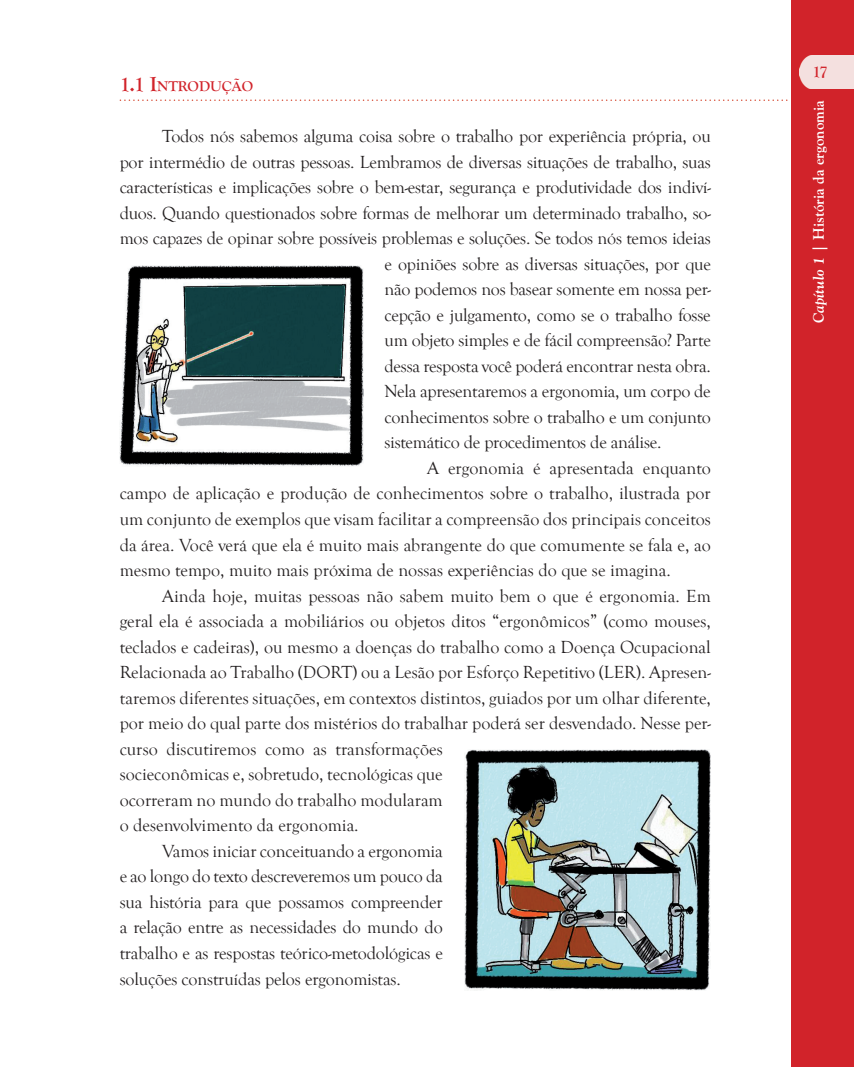
<style>
.page{position:relative;width:854px;height:1067px;background:#fff}
.page>*{position:absolute;margin:0;border:0;box-sizing:border-box;transform-origin:0 0}
.t1{font:18px "Goudy Old Style T";letter-spacing:-.01em;color:#231f20}
.t2{font:700 16.5px "Goudy Old Style T";color:#d1232a}
.t3{font:700 15px "Goudy Std";color:#fff}
.t4{font:700 14.7px "Goudy Old Style T";color:#d1232a}
.s1{font-size:21px}
.s2{font-style:italic}
</style>
<div class="page">
<div style="left:791px;top:0;width:63px;height:1066px;background:#d1232a"></div>
<div style="left:799px;top:55px;width:55px;height:34px;background:#f4e0df"></div>
<svg style="left:120px;top:99px;width:667px;height:2px"></svg>
<img style="left:120px;top:266px;width:243px;height:200px">
<img style="left:464px;top:749px;width:247px;height:241px">
<p class="t4" style="left:120px;top:78px;width:135px"><span class="s1">1.1 I</span>NTRODUÇÃO</p>
<p class="t1" style="left:162px;top:126px;width:550px">Todos nós sabemos alguma coisa sobre o trabalho por experiência própria, ou</p>
<p class="t1" style="left:120px;top:151px;width:592px">por intermédio de outras pessoas. Lembramos de diversas situações de trabalho, suas</p>
<p class="t1" style="left:120px;top:177px;width:592px">características e implicações sobre o bem-estar, segurança e produtividade dos indiví-</p>
<p class="t1" style="left:120px;top:202px;width:592px">duos. Quando questionados sobre formas de melhorar um determinado trabalho, so-</p>
<p class="t1" style="left:120px;top:228px;width:592px">mos capazes de opinar sobre possíveis problemas e soluções. Se todos nós temos ideias</p>
<p class="t1" style="left:384px;top:253px;width:328px">e opiniões sobre as diversas situações, por que</p>
<p class="t1" style="left:384px;top:279px;width:328px">não podemos nos basear somente em nossa per-</p>
<p class="t1" style="left:384px;top:304px;width:328px">cepção e julgamento, como se o trabalho fosse</p>
<p class="t1" style="left:384px;top:330px;width:328px">um objeto simples e de fácil compreensão? Parte</p>
<p class="t1" style="left:384px;top:355px;width:328px">dessa resposta você poderá encontrar nesta obra.</p>
<p class="t1" style="left:384px;top:381px;width:328px">Nela apresentaremos a ergonomia, um corpo de</p>
<p class="t1" style="left:384px;top:406px;width:328px">conhecimentos sobre o trabalho e um conjunto</p>
<p class="t1" style="left:384px;top:432px;width:278px">sistemático de procedimentos de análise.</p>
<p class="t1" style="left:427px;top:458px;width:285px">A ergonomia é apresentada enquanto</p>
<p class="t1" style="left:120px;top:483px;width:592px">campo de aplicação e produção de conhecimentos sobre o trabalho, ilustrada por</p>
<p class="t1" style="left:120px;top:509px;width:592px">um conjunto de exemplos que visam facilitar a compreensão dos principais conceitos</p>
<p class="t1" style="left:120px;top:534px;width:592px">da área. Você verá que ela é muito mais abrangente do que comumente se fala e, ao</p>
<p class="t1" style="left:120px;top:560px;width:552px">mesmo tempo, muito mais próxima de nossas experiências do que se imagina.</p>
<p class="t1" style="left:162px;top:585px;width:550px">Ainda hoje, muitas pessoas não sabem muito bem o que é ergonomia. Em</p>
<p class="t1" style="left:120px;top:611px;width:592px">geral ela é associada a mobiliários ou objetos ditos “ergonômicos” (como mouses,</p>
<p class="t1" style="left:120px;top:636px;width:592px">teclados e cadeiras), ou mesmo a doenças do trabalho como a Doença Ocupacional</p>
<p class="t1" style="left:120px;top:662px;width:593px">Relacionada ao Trabalho (DORT) ou a Lesão por Esforço Repetitivo (LER). Apresen-</p>
<p class="t1" style="left:120px;top:687px;width:593px">taremos diferentes situações, em contextos distintos, guiados por um olhar diferente,</p>
<p class="t1" style="left:120px;top:713px;width:592px">por meio do qual parte dos mistérios do trabalhar poderá ser desvendado. Nesse per-</p>
<p class="t1" style="left:120px;top:738px;width:325px">curso discutiremos como as transformações</p>
<p class="t1" style="left:120px;top:764px;width:325px">socieconômicas e, sobretudo, tecnológicas que</p>
<p class="t1" style="left:120px;top:789px;width:324px">ocorreram no mundo do trabalho modularam</p>
<p class="t1" style="left:120px;top:815px;width:240px">o desenvolvimento da ergonomia.</p>
<p class="t1" style="left:162px;top:840px;width:282px">Vamos iniciar conceituando a ergonomia</p>
<p class="t1" style="left:120px;top:866px;width:325px">e ao longo do texto descreveremos um pouco da</p>
<p class="t1" style="left:120px;top:891px;width:325px">sua história para que possamos compreender</p>
<p class="t1" style="left:120px;top:917px;width:324px">a relação entre as necessidades do mundo do</p>
<p class="t1" style="left:120px;top:942px;width:325px">trabalho e as respostas teórico-metodológicas e</p>
<p class="t1" style="left:120px;top:968px;width:283px">soluções construídas pelos ergonomistas.</p>
<p class="t2" style="left:812px;top:62px;width:17px">17</p>
<p class="t3" style="left:812px;top:323px;width:224px;rotate:-90deg"><span class="s2">Capítulo 1</span> | História da ergonomia</p>
</div>
